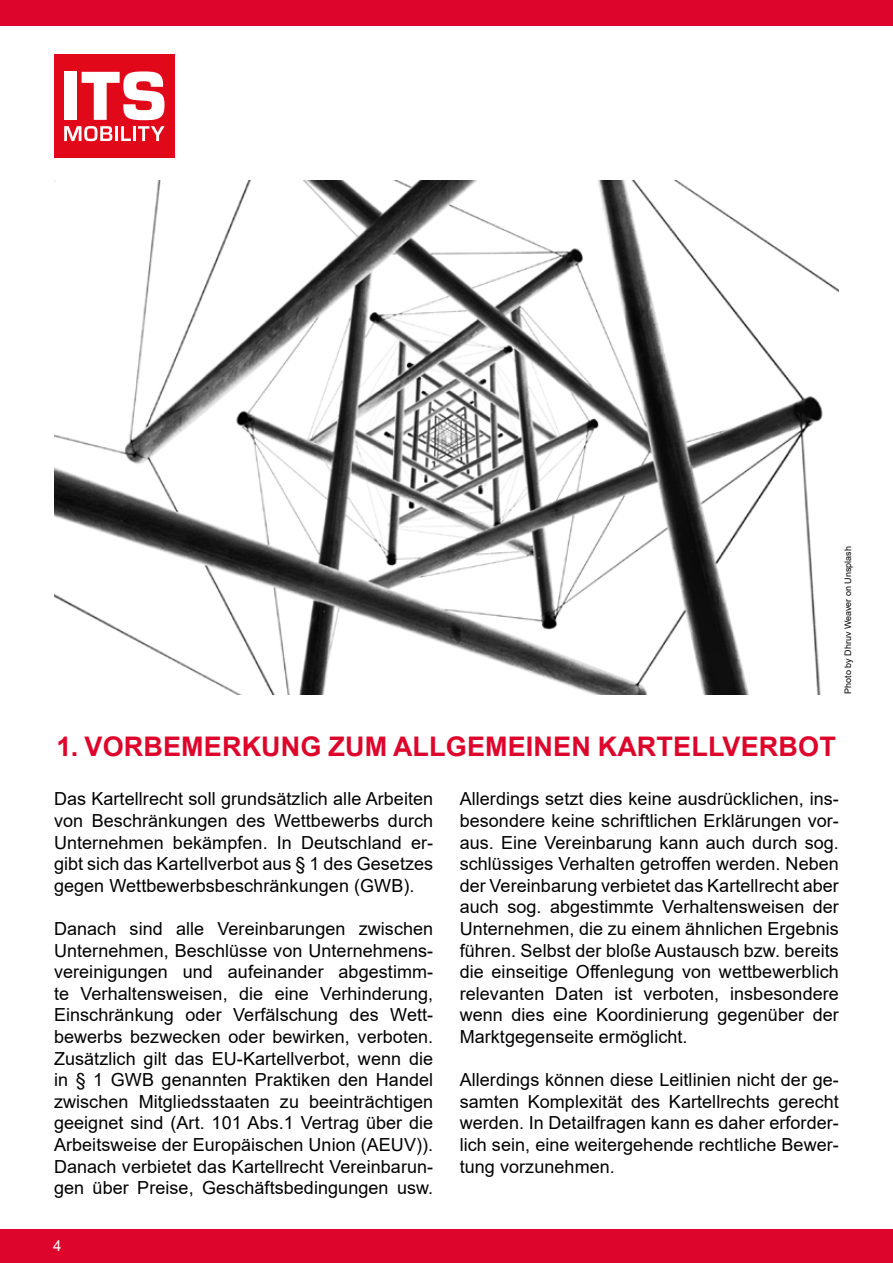
<style>
.page{position:relative;width:893px;height:1263px;background:#fff}
.page>*{position:absolute;margin:0;border:0;box-sizing:border-box;transform-origin:0 0}
.t1{font:700 27px "Arial";letter-spacing:.005em;color:#dd052b}
.t2{font:18px/21.6px "Arial";letter-spacing:.005em;color:#000;text-align:justify}
.t3{font:15px "Arial";color:#fff}
.t4{font:9px "Arial";color:#000}
</style>
<div class="page">
<div style="left:54px;top:54px;width:121px;height:104px;background:#e1081a"></div>
<div style="left:64px;top:72px;width:13px;height:48px;background:#fff"></div>
<svg style="left:82px;top:71px;width:82px;height:49px"></svg>
<svg style="left:64px;top:126px;width:48px;height:15px"></svg>
<hr style="left:115px;top:126px;width:3px;height:15px;background:#fff">
<svg style="left:121px;top:126px;width:10px;height:15px"></svg>
<hr style="left:133px;top:126px;width:3px;height:15px;background:#fff">
<svg style="left:138px;top:126px;width:27px;height:15px"></svg>
<div style="left:0;top:0;width:893px;height:26px;background:#dd052b"></div>
<div style="left:0;top:1229px;width:893px;height:34px;background:#dd052b"></div>
<img style="left:54px;top:180px;width:785px;height:515px">
<p class="t4" style="left:842px;top:694px;width:149px;rotate:-90deg">Photo by Dhruv Weaver on Unsplash</p>
<h1 class="t1" style="left:57px;top:728px;width:781px">1. VORBEMERKUNG ZUM ALLGEMEINEN KARTELLVERBOT</h1>
<p class="t2" style="left:460px;top:788px;width:381px">Allerdings setzt dies keine ausdrücklichen, ins&shy;besondere keine schriftlichen Erklärungen vor&shy;aus. Eine Vereinbarung kann auch durch sog. schlüssiges Verhalten getroffen werden. Neben der Vereinbarung verbietet das Kartellrecht aber auch sog. abgestimmte Verhaltensweisen der Unternehmen, die zu einem ähnlichen Ergebnis führen. Selbst der bloße Austausch bzw. bereits die einseitige Offenlegung von wettbewerblich relevanten Daten ist verboten, insbesondere wenn dies eine Koordinierung gegenüber der Marktgegenseite ermöglicht.</p>
<p class="t2" style="left:460px;top:1069px;width:381px">Allerdings können diese Leitlinien nicht der ge&shy;samten Komplexität des Kartellrechts gerecht werden. In Detailfragen kann es daher erforder&shy;lich sein, eine weitergehende rechtliche Bewer&shy;tung vorzunehmen.</p>
<p class="t2" style="left:54px;top:788px;width:381px">Das Kartellrecht soll grundsätzlich alle Arbeiten von Beschränkungen des Wettbewerbs durch Unternehmen bekämpfen. In Deutschland er&shy;gibt sich das Kartellverbot aus § 1 des Gesetzes gegen Wettbewerbsbeschränkungen (GWB).</p>
<p class="t2" style="left:54px;top:918px;width:381px">Danach sind alle Vereinbarungen zwischen Unternehmen, Beschlüsse von Unternehmens&shy;vereinigungen und aufeinander abgestimm&shy;te Verhaltensweisen, die eine Verhinderung, Einschränkung oder Verfälschung des Wett&shy;bewerbs bezwecken oder bewirken, verboten.<br>Zusätzlich gilt das EU-Kartellverbot, wenn die in § 1 GWB genannten Praktiken den Handel zwischen Mitgliedsstaaten zu beeinträchtigen geeignet sind (Art. 101 Abs.1 Vertrag über die Arbeitsweise der Europäischen Union (AEUV)).<br>Danach verbietet das Kartellrecht Vereinbarun&shy;gen über Preise, Geschäftsbedingungen usw.</p>
<p class="t3" style="left:53px;top:1235px;width:10px">4</p>
</div>
